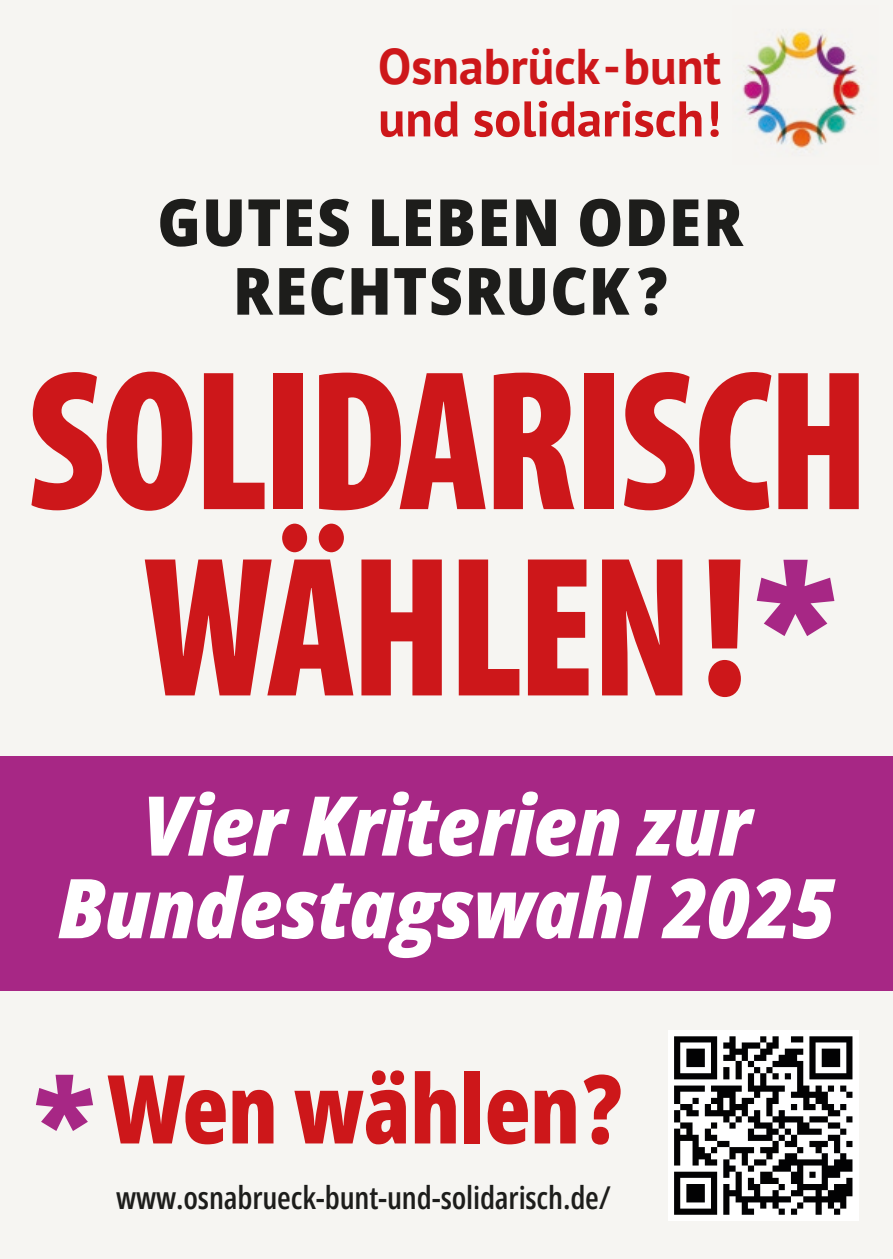
<style>
.page{position:relative;width:893px;height:1259px;background:#f6f5f2}
.page>*{position:absolute;margin:0;border:0;box-sizing:border-box;transform-origin:0 0}
.t1{font:900 condensed 201.6px/186.3px "Myriad Pro";letter-spacing:-.025em;color:#cd171a;text-align:center;scale:.94 1}
.t2{font:800 semi-condensed 121.2px "Open Sans";color:#a72785}
.t3{font:800 95.1px "Open Sans Condensed";letter-spacing:-.005em;color:#cd171a}
.t4{font:italic 800 semi-condensed 82.5px/82.5px "Open Sans";letter-spacing:-.01em;color:#fff;text-align:center}
.t5{font:800 semi-condensed 65.1px/68.7px "Open Sans";letter-spacing:.02em;color:#1d1d1b;text-align:center}
.t6{font:700 50.1px/52.5px "PT Sans";color:#cd171a}
.t7{font:600 31.5px "Open Sans Condensed";letter-spacing:-.005em;color:#1d1d1b}
.s1{font-family:"Open Sans";font-weight:800;font-stretch:semi-condensed;font-size:164.4px;color:#a72785}
</style>
<div class="page">
<div style="left:0;top:756px;width:893px;height:234px;background:#a72785"></div>
<img style="left:742px;top:31px;width:119px;height:119px">
<div style="left:668px;top:1030px;width:191px;height:191px;background:#fff"></div>
<svg style="left:674px;top:1036px;width:178px;height:178px"></svg>
<h3 class="t6" style="left:378px;top:39px;width:344px">Osnabrück - bunt und solidarisch!</h3>
<h3 class="t5" style="left:157px;top:186px;width:587px">GUTES LEBEN ODER<br>RECHTSRUCK ?</h3>
<h1 class="t1" style="left:27px;top:343px;width:897px">SOLIDARISCH<br>WÄHLEN!<span class="s1">*</span></h1>
<h3 class="t4" style="left:58px;top:781px;width:779px">Vier Kriterien zur<br>Bundestagswahl 2025</h3>
<h2 class="t2" style="left:34px;top:1040px;width:63px">*</h2>
<h3 class="t3" style="left:108px;top:1043px;width:516px">Wen wählen?</h3>
<p class="t7" style="left:116px;top:1176px;width:496px">www.osnabrueck-bunt-und-solidarisch.de/</p>
</div>
